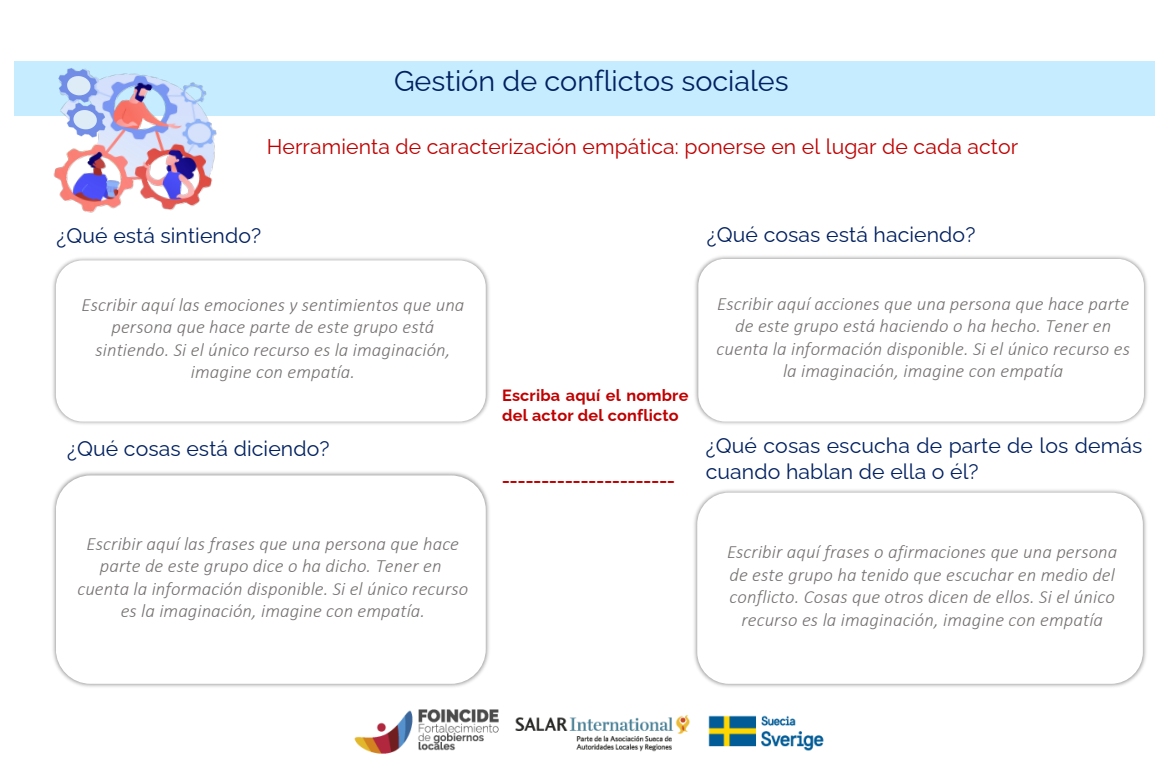
<style>
.page{position:relative;width:1170px;height:765px;background:#fff}
.page>*{position:absolute;margin:0;border:0;box-sizing:border-box;transform-origin:0 0}
.t1{font:28.75px "Raleway";color:#002060}
.t2{font:21.25px/25.2px "Raleway";letter-spacing:.005em;color:#002060}
.t3{font:21.25px "Raleway";letter-spacing:.005em;color:#c00000}
.t4{font:italic 300 18.75px/22.5px "Calibri";letter-spacing:.005em;color:#767171;text-align:center}
.t5{font:700 16.25px/19.8px "Raleway";letter-spacing:.01em;color:#c00000}
</style>
<div class="page">
<div style="left:15px;top:61px;width:1140px;height:55px;background:#c6ecff"></div>
<img style="left:53px;top:75px;width:164px;height:138px">
<img style="left:53px;top:68px;width:87px;height:88px">
<svg style="left:67px;top:76px;width:24px;height:19px"></svg>
<svg style="left:73px;top:110px;width:24px;height:19px"></svg>
<img style="left:53px;top:258px;width:436px;height:166px">
<div style="left:56px;top:260px;width:430px;height:162px;background:#fff;border-radius:27px"></div>
<img style="left:53px;top:472px;width:436px;height:215px">
<div style="left:56px;top:475px;width:430px;height:209px;background:#fff;border-radius:35px"></div>
<img style="left:695px;top:256px;width:452px;height:168px">
<div style="left:698px;top:259px;width:446px;height:163px;background:#fff;border-radius:27px"></div>
<img style="left:694px;top:490px;width:452px;height:197px">
<div style="left:697px;top:493px;width:446px;height:191px;background:#fff;border-radius:32px"></div>
<img style="left:354px;top:709px;width:470px;height:45px">
<h3 class="t1" style="left:394px;top:64px;width:396px">Gestión de conflictos sociales</h3>
<h3 class="t3" style="left:267px;top:134px;width:753px">Herramienta de caracterización empática: ponerse en el lugar de cada actor</h3>
<h2 class="t2" style="left:57px;top:223px;width:206px">¿Qué está sintiendo?</h2>
<p class="t2" style="left:707px;top:222px;width:270px">¿Qué cosas está haciendo?</p>
<h2 class="t4" style="left:82px;top:295px;width:384px">Escribir aquí las emociones y sentimientos que una persona que hace parte de este grupo está sintiendo. Si el único recurso es la imaginación, imagine con empatía.</h2>
<p class="t2" style="left:67px;top:436px;width:264px">¿Qué cosas está diciendo?</p>
<p class="t5" style="left:502px;top:386px;width:188px">Escriba aquí el nombre del actor del conflicto</p>
<h2 class="t5" style="left:502px;top:465px;width:174px">______________________</h2>
<p class="t4" style="left:717px;top:294px;width:415px">Escribir aquí acciones que una persona que hace parte de este grupo está haciendo o ha hecho. Tener en cuenta la información disponible. Si el único recurso es la imaginación, imagine con empatía</p>
<p class="t2" style="left:706px;top:433px;width:438px">¿Qué cosas escucha de parte de los demás cuando hablan de ella o él?</p>
<p class="t4" style="left:77px;top:534px;width:392px">Escribir aquí las frases que una persona que hace parte de este grupo dice o ha dicho. Tener en cuenta la información disponible. Si el único recurso es la imaginación, imagine con empatía.</p>
<h3 class="t4" style="left:727px;top:542px;width:392px">Escribir aquí frases o afirmaciones que una persona de este grupo ha tenido que escuchar en medio del conflicto. Cosas que otros dicen de ellos. Si el único recurso es la imaginación, imagine con empatía</h3>
</div>
